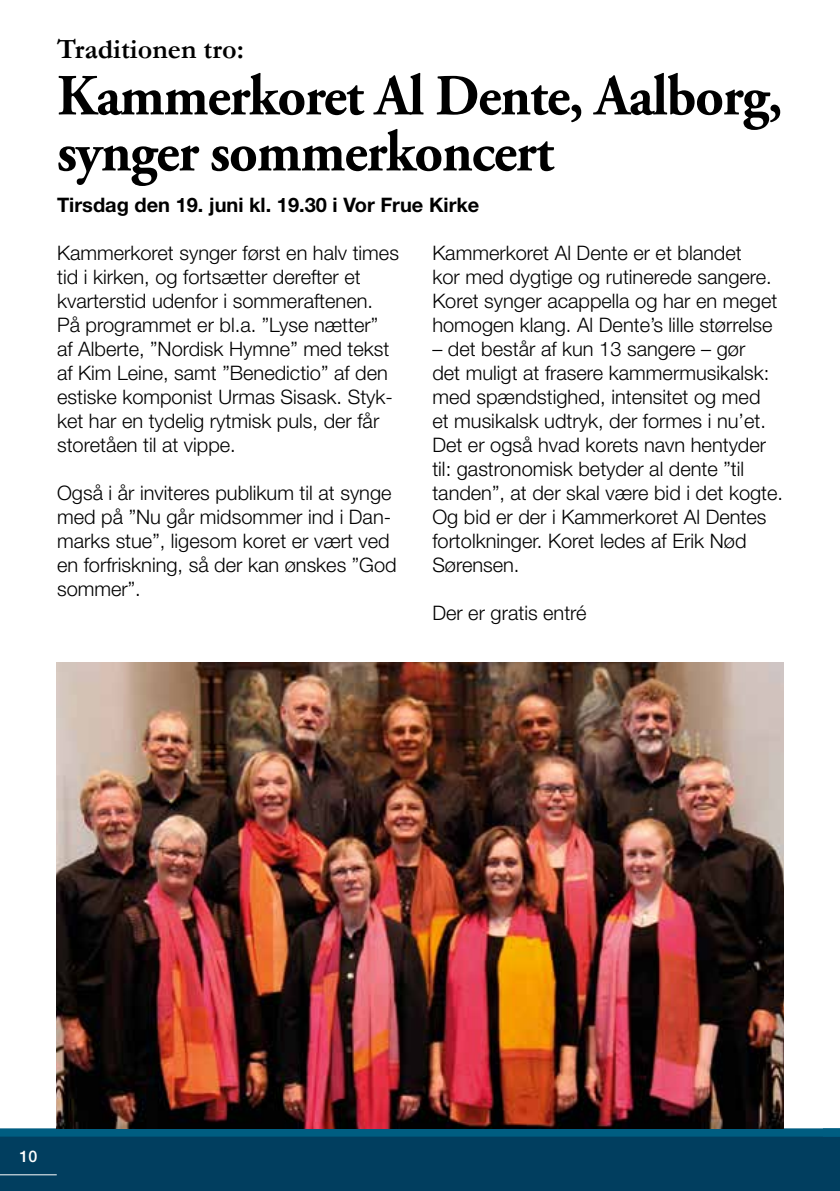
<style>
.page{position:relative;width:840px;height:1191px;background:#fff}
.page>*{position:absolute;margin:0;border:0;box-sizing:border-box;transform-origin:0 0}
.t1{font:700 58px/56px "Adobe Garamond Pro";letter-spacing:-.02em;color:#000;scale:.96 1}
.t2{font:700 28px "Garamond";color:#000}
.t3{font:300 20px/24px "Helvetica Neue LT Std";color:#000}
.t4{font:700 20px "Helvetica Neue LT Std";color:#000}
.t5{font:500 16px "Helvetica Neue LT Std";color:#fff}
</style>
<div class="page">
<div style="left:0;top:1134px;width:839px;height:57px;background:#013e5f"></div>
<div style="left:0;top:1128px;width:839px;height:8px;background:#005d81"></div>
<hr style="left:0;top:1174px;width:57px;height:1px;background:#fff">
<img style="left:57px;top:663px;width:726px;height:465px">
<h2 class="t2" style="left:57px;top:33px;width:188px">Traditionen tro:</h2>
<h1 class="t1" style="left:57px;top:69px;width:756px">Kammerkoret Al Dente, Aalborg, synger sommerkoncert</h1>
<p class="t4" style="left:57px;top:193px;width:423px">Tirsdag den 19. juni kl. 19.30 i Vor Frue Kirke</p>
<p class="t3" style="left:57px;top:240px;width:343px">Kammerkoret synger først en halv times tid i kirken, og fortsætter derefter et kvarterstid udenfor i sommeraftenen.<br>På programmet er bl.a. ”Lyse nætter”<br>af Alberte, ”Nordisk Hymne” med tekst af Kim Leine, samt ”Benedictio” af den estiske komponist Urmas Sisask. Styk&shy;ket har en tydelig rytmisk puls, der får storetåen til at vippe.</p>
<p class="t3" style="left:57px;top:480px;width:341px">Også i år inviteres publikum til at synge med på ”Nu går midsommer ind i Dan&shy;marks stue”, ligesom koret er vært ved en forfriskning, så der kan ønskes ”God sommer”.</p>
<p class="t3" style="left:432px;top:240px;width:346px">Kammerkoret Al Dente er et blandet<br>kor med dygtige og rutinerede sangere.<br>Koret synger acappella og har en meget homogen klang. Al Dente’s lille størrelse</p>
<p class="t3" style="left:432px;top:336px;width:352px">– det består af kun 13 sangere – gør<br>det muligt at frasere kammermusikalsk: med spændstighed, intensitet og med<br>et musikalsk udtryk, der formes i nu’et.<br>Det er også hvad korets navn hentyder til: gastronomisk betyder al dente ”til tanden”, at der skal være bid i det kogte.<br>Og bid er der i Kammerkoret Al Dentes fortolkninger. Koret ledes af Erik Nød Sørensen.</p>
<p class="t3" style="left:432px;top:600px;width:156px">Der er gratis entré</p>
<p class="t5" style="left:19px;top:1147px;width:19px">10</p>
</div>
